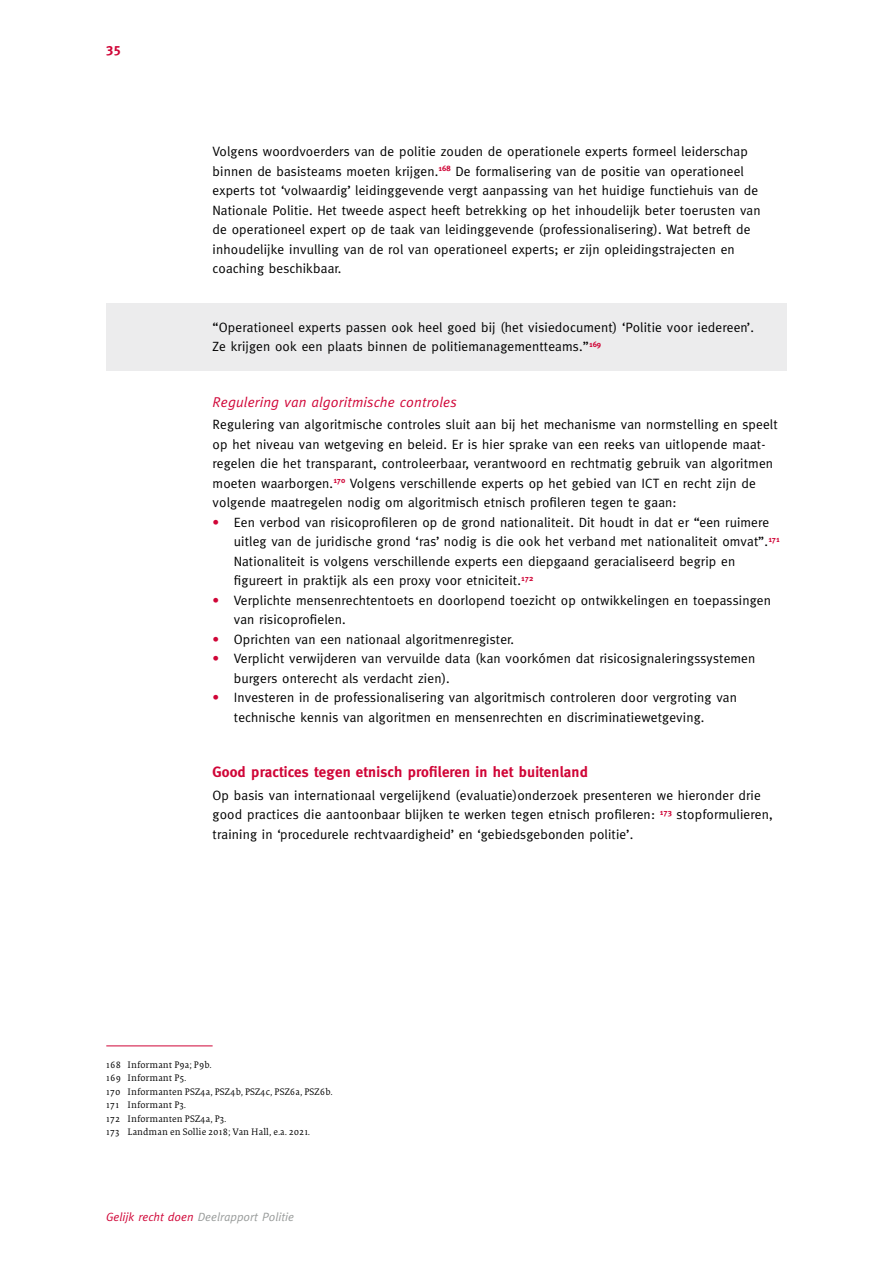
<style>
.page{position:relative;width:893px;height:1263px;background:#fff}
.page>*{position:absolute;margin:0;border:0;box-sizing:border-box;transform-origin:0 0}
._4_tussenkop{font:700 15px "Meta";letter-spacing:.01em;color:#d00537}
._5_tussenkop_cursief{font:italic 14.25px "Meta";letter-spacing:.01em;color:#d00537}
._0_plat{font:13.5px/19.5px "Meta";letter-spacing:.01em;color:#000}
._9_kadertekst{font:13.5px/19.5px "Meta";letter-spacing:.01em;color:#000}
.t1{font:700 13.5px "Meta";color:#d00537}
.t2{font:italic 12px "Meta";color:#989b9a}
._10_voetnoot{font:9.75px "Collis Roman Txt";letter-spacing:.01em;color:#000}
.s1{font-weight:700;color:#d00537}
.s2{color:#d00537}
</style>
<div class="page">
<div style="left:106px;top:304px;width:681px;height:67px;background:#ececed"></div>
<hr style="left:106px;top:1045px;width:107px;height:1px;background:#d00537">
<p class="t1" style="left:106px;top:41px;width:16px">35</p>
<p class="_0_plat" style="left:213px;top:141px;width:550px">Volgens woordvoerders van de politie zouden de operationele experts formeel leiderschap binnen de basisteams moeten krijgen.<sup>168</sup> De formalisering van de positie van operationeel experts tot ‘volwaardig’ leidinggevende vergt aanpassing van het huidige functiehuis van de Nationale Politie. Het tweede aspect heeft betrekking op het inhoudelijk beter toerusten van de operationeel expert op de taak van leidinggevende (professionalisering). Wat betreft de inhoudelijke invulling van de rol van operationeel experts; er zijn opleidingstrajecten en coaching beschikbaar.</p>
<p class="_9_kadertekst" style="left:213px;top:317px;width:543px">“Operationeel experts passen ook heel goed bij (het visiedocument) ‘Politie voor iedereen’.<br>Ze krijgen ook een plaats binnen de politiemanagementteams.”<sup>169</sup></p>
<p class="_5_tussenkop_cursief" style="left:213px;top:393px;width:246px">Regulering van algoritmische controles</p>
<p class="_0_plat" style="left:213px;top:414px;width:567px">Regulering van algoritmische controles sluit aan bij het mechanisme van normstelling en speelt op het niveau van wetgeving en beleid. Er is hier sprake van een reeks van uitlopende maat&shy;regelen die het transparant, controleerbaar, verantwoord en rechtmatig gebruik van algoritmen moeten waarborgen.<sup>170</sup> Volgens verschillende experts op het gebied van ICT en recht zijn de volgende maatregelen nodig om algoritmisch etnisch profileren tegen te gaan:</p>
<p class="_0_plat" style="left:234px;top:512px;width:547px;text-indent:-21px"><span class="s1">•</span> Een verbod van risicoprofileren op de grond nationaliteit. Dit houdt in dat er “een ruimere uitleg van de juridische grond ‘ras’ nodig is die ook het verband met nationaliteit omvat”.<sup>171<br></sup>Nationaliteit is volgens verschillende experts een diepgaand geracialiseerd begrip en figureert in praktijk als een proxy voor etniciteit.<sup>172</sup></p>
<p class="_0_plat" style="left:234px;top:590px;width:539px;text-indent:-21px"><span class="s1">•</span> Verplichte mensenrechtentoets en doorlopend toezicht op ontwikkelingen en toepassingen van risicoprofielen.</p>
<p class="_0_plat" style="left:213px;top:629px;width:303px"><span class="s1">•</span> Oprichten van een nationaal algoritmenregister.</p>
<p class="_0_plat" style="left:234px;top:648px;width:523px;text-indent:-21px"><span class="s1">•</span> Verplicht verwijderen van vervuilde data (kan voorkómen dat risicosignaleringssystemen burgers onterecht als verdacht zien).</p>
<p class="_0_plat" style="left:234px;top:687px;width:505px;text-indent:-21px"><span class="s1">•</span> Investeren in de professionalisering van algoritmisch controleren door vergroting van technische kennis van algoritmen en mensenrechten en discriminatiewetgeving.</p>
<p class="_4_tussenkop" style="left:213px;top:763px;width:377px">Good practices tegen etnisch profileren in het buitenland</p>
<p class="_0_plat" style="left:213px;top:785px;width:561px">Op basis van internationaal vergelijkend (evaluatie)onderzoek presenteren we hieronder drie good practices die aantoonbaar blijken te werken tegen etnisch profileren: <sup>173</sup> stopformulieren, training in ‘procedurele rechtvaardigheid’ en ‘gebiedsgebonden politie’.</p>
<p class="_10_voetnoot" style="left:106px;top:1060px;width:107px">168 Informant P9a; P9b.</p>
<p class="_10_voetnoot" style="left:106px;top:1073px;width:82px">169 Informant P5.</p>
<p class="_10_voetnoot" style="left:106px;top:1087px;width:228px">170 Informanten PSZ4a, PSZ4b, PSZ4c, PSZ6a, PSZ6b.</p>
<p class="_10_voetnoot" style="left:106px;top:1100px;width:81px">171 Informant P3.</p>
<p class="_10_voetnoot" style="left:106px;top:1114px;width:122px">172 Informanten PSZ4a, P3.</p>
<p class="_10_voetnoot" style="left:106px;top:1127px;width:205px">173 Landman en Sollie 2018; Van Hall, e.a. 2021.</p>
<p class="t2" style="left:106px;top:1210px;width:189px"><span class="s2">Gelijk recht doen</span> Deelrapport Politie</p>
</div>
